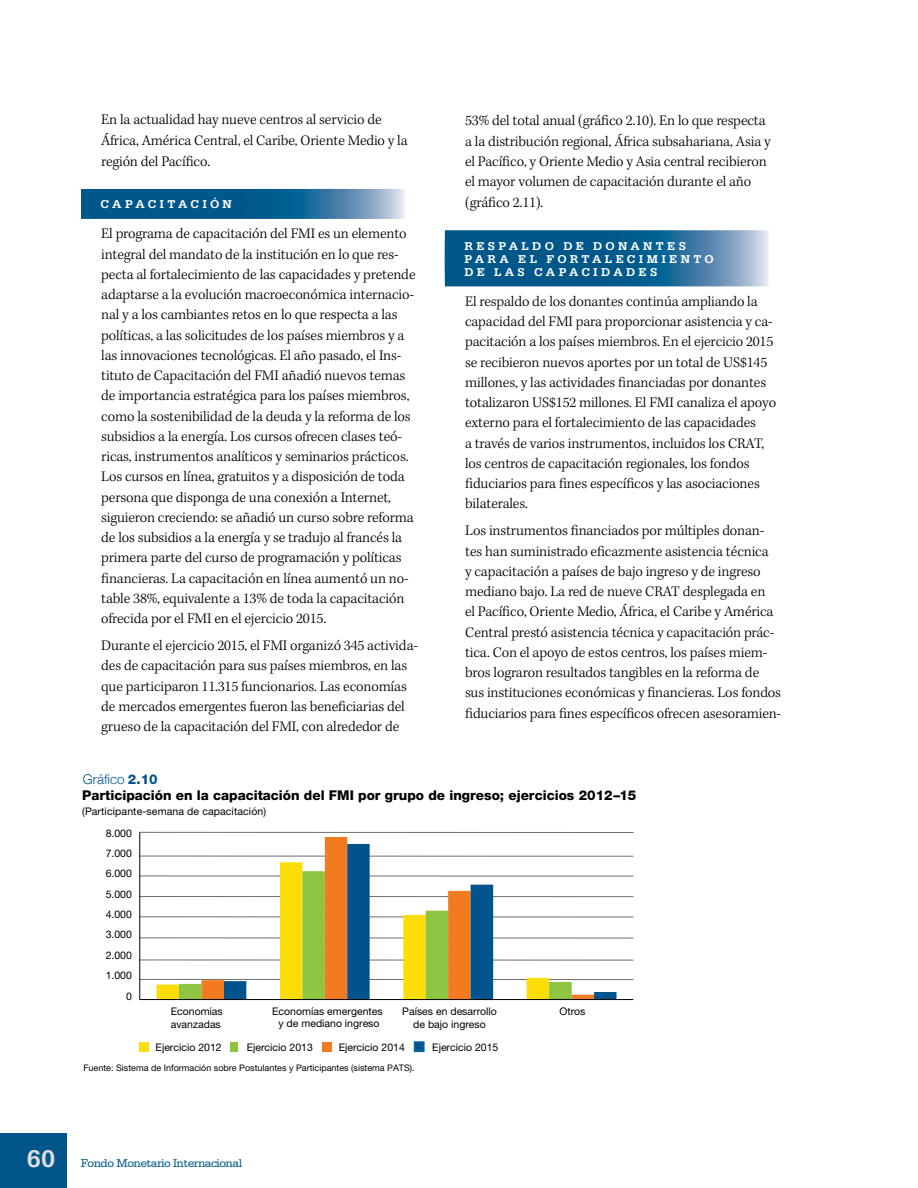
<style>
.page{position:relative;width:918px;height:1188px;background:#fff}
.page>*{position:absolute;margin:0;border:0;box-sizing:border-box;transform-origin:0 0}
.t1{font:300 15px/20.2px "Kepler Std";letter-spacing:-.01em;color:#000}
.t2{font:800 13.5px "Helvetica Neue LT Std";color:#000}
.t3{font:300 13.5px "Helvetica Neue";color:#00548b}
.t4{font:700 12px/13px "Serifa Std";letter-spacing:.265em;color:#fff}
.t5{font:12px "Serifa Std";letter-spacing:-.04em;color:#005689}
.t6{font:10.5px/12.6px "Helvetica Neue";color:#010101;text-align:center}
.t7{font:10.5px "Helvetica Neue";letter-spacing:.01em;color:#000}
.t8{font:9px "Helvetica Neue";color:#010101}
.s1{font-family:"Helvetica Neue LT Std";font-weight:800}
.s2{font-weight:700;font-size:25.5px;color:#dcddde}
</style>
<div class="page">
<div style="left:0;top:1133px;width:68px;height:55px;background:#005689"></div>
<hr style="left:140px;top:856px;width:493px;height:1px;background:#6d6e71">
<hr style="left:140px;top:876px;width:493px;height:1px;background:#6d6e71">
<hr style="left:140px;top:896px;width:493px;height:1px;background:#6d6e71">
<hr style="left:140px;top:916px;width:493px;height:1px;background:#6d6e71">
<hr style="left:140px;top:938px;width:493px;height:1px;background:#6d6e71">
<hr style="left:140px;top:960px;width:493px;height:1px;background:#6d6e71">
<hr style="left:140px;top:979px;width:493px;height:1px;background:#6d6e71">
<svg style="left:157px;top:875px;width:22px;height:124px"></svg>
<svg style="left:179px;top:875px;width:23px;height:124px"></svg>
<svg style="left:202px;top:837px;width:146px;height:162px"></svg>
<svg style="left:224px;top:844px;width:393px;height:155px"></svg>
<hr style="left:139px;top:832px;width:1px;height:168px;background:#000">
<hr style="left:140px;top:832px;width:493px;height:1px;background:#6d6e71">
<div style="left:140px;top:1042px;width:9px;height:9px;background:#fddd07"></div>
<div style="left:231px;top:1042px;width:7px;height:9px;background:#8dc442"></div>
<div style="left:322px;top:1042px;width:9px;height:9px;background:#f27a21"></div>
<div style="left:415px;top:1042px;width:9px;height:9px;background:#00548b"></div>
<div style="left:414px;top:1041px;width:11px;height:11px;border:2px solid #0068ac"></div>
<hr style="left:140px;top:999px;width:493px;height:1px;background:#000">
<svg style="left:81px;top:189px;width:324px;height:9px;background:#226c99"></svg>
<svg style="left:81px;top:198px;width:324px;height:21px;background:#236d9a"></svg>
<svg style="left:445px;top:230px;width:324px;height:9px;background:#28709c"></svg>
<svg style="left:445px;top:239px;width:324px;height:4px"></svg>
<svg style="left:445px;top:243px;width:324px;height:9px;background:#226c99"></svg>
<svg style="left:445px;top:252px;width:324px;height:4px"></svg>
<svg style="left:445px;top:256px;width:324px;height:9px;background:#226c99"></svg>
<svg style="left:445px;top:265px;width:324px;height:21px;background:#226c99"></svg>
<p class="t1" style="left:101px;top:110px;width:308px;line-height:20.7px">En la actualidad hay nueve centros al servicio de<br>África, América Central, el Caribe, Oriente Medio y la región del Pacífico.</p>
<p class="t4" style="left:100px;top:198px;width:133px">CAPACITACIÓN</p>
<p class="t1" style="left:101px;top:224px;width:316px">El programa de capacitación del FMI es un elemento integral del mandato de la institución en lo que res&shy;pecta al fortalecimiento de las capacidades y pretende adaptarse a la evolución macroeconómica internacio&shy;nal y a los cambiantes retos en lo que respecta a las políticas, a las solicitudes de los países miembros y a las innovaciones tecnológicas. El año pasado, el Ins&shy;tituto de Capacitación del FMI añadió nuevos temas de importancia estratégica para los países miembros, como la sostenibilidad de la deuda y la reforma de los subsidios a la energía. Los cursos ofrecen clases teó&shy;ricas, instrumentos analíticos y seminarios prácticos.<br>Los cursos en línea, gratuitos y a disposición de toda persona que disponga de una conexión a Internet, siguieron creciendo: se añadió un curso sobre reforma de los subsidios a la energía y se tradujo al francés la primera parte del curso de programación y políticas financieras. La capacitación en línea aumentó un no&shy;table 38%, equivalente a 13% de toda la capacitación ofrecida por el FMI en el ejercicio 2015.</p>
<p class="t1" style="left:101px;top:636px;width:318px">Durante el ejercicio 2015, el FMI organizó 345 activida&shy;des de capacitación para sus países miembros, en las que participaron 11.315 funcionarios. Las economías de mercados emergentes fueron las beneficiarias del grueso de la capacitación del FMI, con alrededor de</p>
<p class="t1" style="left:465px;top:111px;width:307px">53% del total anual (gráfico 2.10). En lo que respecta a la distribución regional, África subsahariana, Asia y el Pacífico, y Oriente Medio y Asia central recibieron el mayor volumen de capacitación durante el año (gráfico 2.11).</p>
<p class="t4" style="left:464px;top:239px;width:251px">RESPALDO DE DONANTES<br>PARA EL FORTALECIMIENTO<br>DE LAS CAPACIDADES</p>
<p class="t1" style="left:465px;top:292px;width:313px">El respaldo de los donantes continúa ampliando la capacidad del FMI para proporcionar asistencia y ca&shy;pacitación a los países miembros. En el ejercicio 2015 se recibieron nuevos aportes por un total de US$145 millones, y las actividades financiadas por donantes totalizaron US$152 millones. El FMI canaliza el apoyo externo para el fortalecimiento de las capacidades<br>a través de varios instrumentos, incluidos los CRAT, los centros de capacitación regionales, los fondos fiduciarios para fines específicos y las asociaciones bilaterales.</p>
<p class="t1" style="left:465px;top:521px;width:318px">Los instrumentos financiados por múltiples donan&shy;tes han suministrado eficazmente asistencia técnica<br>y capacitación a países de bajo ingreso y de ingreso mediano bajo. La red de nueve CRAT desplegada en<br>el Pacífico, Oriente Medio, África, el Caribe y América Central prestó asistencia técnica y capacitación prác&shy;tica. Con el apoyo de estos centros, los países miem&shy;bros lograron resultados tangibles en la reforma de sus instituciones económicas y financieras. Los fondos fiduciarios para fines específicos ofrecen asesoramien-</p>
<p class="t3" style="left:83px;top:768px;width:76px">Gráfico <span class="s1">2.10</span></p>
<p class="t2" style="left:82px;top:787px;width:556px">Participación en la capacitación del FMI por grupo de ingreso; ejercicios 2012–15</p>
<p class="t7" style="left:82px;top:805px;width:186px">(Participante-semana de capacitación)</p>
<p class="t6" style="left:106px;top:827px;width:28px">8.000</p>
<p class="t6" style="left:106px;top:847px;width:28px">7.000</p>
<p class="t6" style="left:106px;top:867px;width:28px">6.000</p>
<p class="t6" style="left:106px;top:887px;width:28px">5.000</p>
<p class="t6" style="left:106px;top:908px;width:28px">4.000</p>
<p class="t6" style="left:106px;top:928px;width:28px">3.000</p>
<p class="t6" style="left:106px;top:949px;width:28px">2.000</p>
<p class="t6" style="left:106px;top:969px;width:28px">1.000</p>
<p class="t6" style="left:126px;top:989px;width:7px">0</p>
<p class="t6" style="left:402px;top:1005px;width:96px">Países en desarrollo de bajo ingreso</p>
<p class="t6" style="left:171px;top:1005px;width:54px;text-align:left">Economías avanzadas</p>
<p class="t6" style="left:272px;top:1005px;width:112px;line-height:12.1px">Economías emergentes y de mediano ingreso</p>
<p class="t6" style="left:559px;top:1005px;width:28px">Otros</p>
<p class="t6" style="left:156px;top:1041px;width:68px">Ejercicio 2012</p>
<p class="t6" style="left:247px;top:1041px;width:68px">Ejercicio 2013</p>
<p class="t6" style="left:339px;top:1041px;width:68px">Ejercicio 2014</p>
<p class="t6" style="left:432px;top:1041px;width:68px">Ejercicio 2015</p>
<p class="t8" style="left:83px;top:1062px;width:333px">Fuente: Sistema de Información sobre Postulantes y Participantes (sistema PATS).</p>
<p class="t5" style="left:27px;top:1157px;width:217px"><span class="s2">60</span> Fondo Monetario Internacional</p>
</div>
